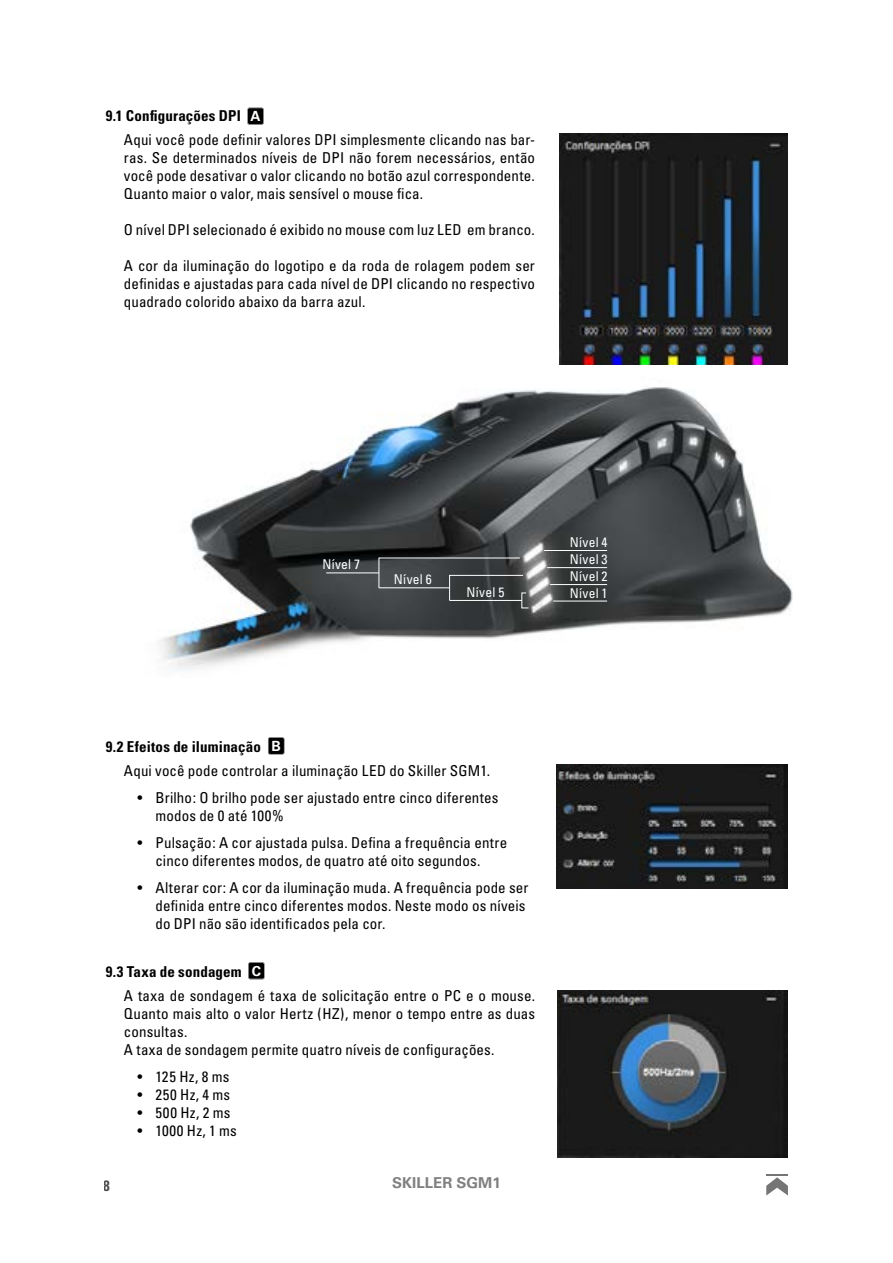
<style>
.page{position:relative;width:893px;height:1263px;background:#fff}
.page>*{position:absolute;margin:0;border:0;box-sizing:border-box;transform-origin:0 0}
.t1{font:condensed 15px/18px "Univers";letter-spacing:.01em;color:#000}
.t2{font:700 condensed 15px "Univers";letter-spacing:.01em;color:#000}
.t3{font:700 15px "Univers";color:#808080}
.t4{font:700 14.1px "Univers";color:#fff}
.t5{font:700 13.95px "Univers";color:#fff}
.t6{font:condensed 13.5px/16.8px "Univers";letter-spacing:.02em;color:#fff;text-align:justify}
</style>
<div class="page">
<img style="left:559px;top:133px;width:229px;height:232px">
<img style="left:557px;top:765px;width:231px;height:123px">
<img style="left:557px;top:991px;width:231px;height:166px">
<img style="left:160px;top:387px;width:633px;height:284px">
<svg style="left:766px;top:1174px;width:22px;height:21px"></svg>
<svg style="left:248px;top:962px;width:17px;height:17px"></svg>
<svg style="left:268px;top:737px;width:16px;height:17px"></svg>
<svg style="left:247px;top:108px;width:17px;height:17px"></svg>
<hr style="left:544px;top:550px;width:63px;height:1px;background:#fff">
<hr style="left:547px;top:567px;width:60px;height:1px;background:#fff">
<hr style="left:550px;top:584px;width:57px;height:1px;background:#fff">
<hr style="left:553px;top:601px;width:54px;height:1px;background:#fff">
<svg style="left:379px;top:558px;width:150px;height:50px;background:#46494b"></svg>
<hr style="left:326px;top:573px;width:53px;height:1px;background:#fff">
<p class="t2" style="left:106px;top:107px;width:136px">9.1 Configurações DPI</p>
<p class="t1" style="left:124px;top:131px;width:412px;text-align:justify">Aqui você pode definir valores DPI simplesmente clicando nas bar&shy;ras. Se determinados níveis de DPI não forem necessários, então você pode desativar o valor clicando no botão azul correspondente.<br>Quanto maior o valor, mais sensível o mouse fica.</p>
<p class="t1" style="left:124px;top:221px;width:412px">O nível DPI selecionado é exibido no mouse com luz LED em branco.</p>
<p class="t1" style="left:124px;top:257px;width:412px;text-align:justify">A cor da iluminação do logotipo e da roda de rolagem podem ser definidas e ajustadas para cada nível de DPI clicando no respectivo quadrado colorido abaixo da barra azul.</p>
<p class="t5" style="left:251px;top:108px;width:12px">A</p>
<p class="t6" style="left:322px;top:555px;width:39px">Nível 7</p>
<p class="t6" style="left:394px;top:571px;width:39px">Nível 6</p>
<p class="t6" style="left:467px;top:583px;width:39px">Nível 5</p>
<p class="t6" style="left:570px;top:534px;width:39px">Nível 4<br>Nível 3<br>Nível 2<br>Nível 1</p>
<p class="t2" style="left:106px;top:737px;width:156px">9.2 Efeitos de iluminação</p>
<p class="t1" style="left:124px;top:761px;width:368px">Aqui você pode controlar a iluminação LED do Skiller SGM1.</p>
<p class="t1" style="left:155px;top:788px;width:345px;text-indent:-18px">• Brilho: O brilho pode ser ajustado entre cinco diferentes modos de 0 até 100%</p>
<p class="t1" style="left:137px;top:833px;width:371px;text-align:center">• Pulsação: A cor ajustada pulsa. Defina a frequência entre cinco diferentes modos, de quatro até oito segundos.</p>
<p class="t1" style="left:155px;top:878px;width:374px;text-indent:-18px">• Alterar cor: A cor da iluminação muda. A frequência pode ser definida entre cinco diferentes modos. Neste modo os níveis do DPI não são identificados pela cor.</p>
<p class="t2" style="left:106px;top:962px;width:137px">9.3 Taxa de sondagem</p>
<p class="t1" style="left:124px;top:986px;width:413px">A taxa de sondagem é taxa de solicitação entre o PC e o mouse.<br>Quanto mais alto o valor Hertz (HZ), menor o tempo entre as duas consultas.<br>A taxa de sondagem permite quatro níveis de configurações.</p>
<p class="t1" style="left:137px;top:1067px;width:93px">• 125 Hz, 8 ms</p>
<p class="t1" style="left:137px;top:1085px;width:94px">• 250 Hz, 4 ms</p>
<p class="t1" style="left:137px;top:1103px;width:94px">• 500 Hz, 2 ms</p>
<p class="t1" style="left:137px;top:1121px;width:101px">• 1000 Hz, 1 ms</p>
<p class="t4" style="left:271px;top:738px;width:11px">B</p>
<p class="t5" style="left:252px;top:963px;width:11px">C</p>
<p class="t2" style="left:104px;top:1177px;width:8px">8</p>
<p class="t3" style="left:392px;top:1174px;width:110px">SKILLER SGM1</p>
</div>
